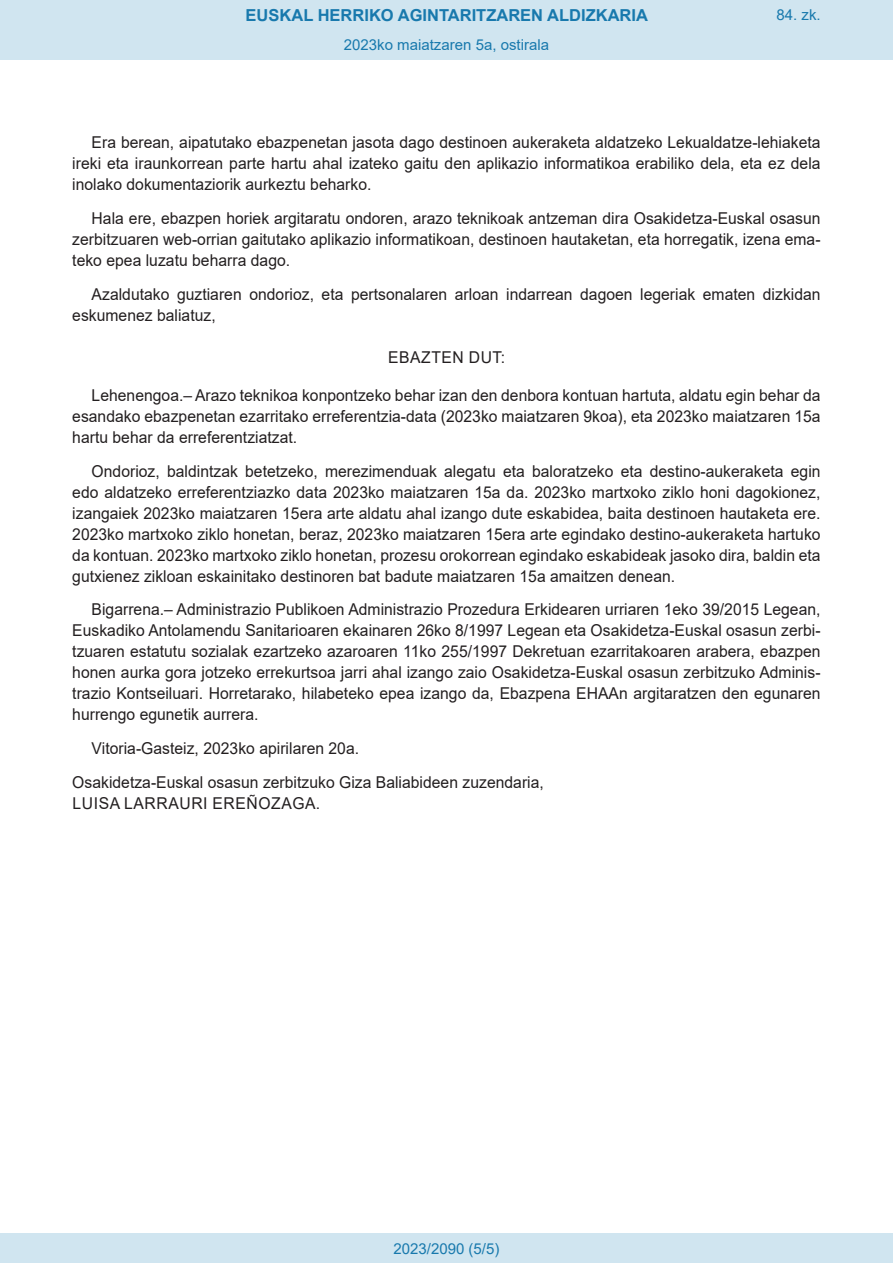
<style>
.page{position:relative;width:893px;height:1263px;background:#fff}
.page>*{position:absolute;margin:0;border:0;box-sizing:border-box;transform-origin:0 0}
.t1{font:700 16.5px "Arial";color:#1879ad}
.BOPVDetalle{font:16.35px/21px "Arial";color:#231f20;text-align:justify;scale:.96 1}
.BOPVFirmaPuesto{font:16.35px "Arial";color:#231f20;scale:.96 1}
.BOPVFirmaLugFec{font:16.35px "Arial";color:#231f20;scale:.96 1}
.BOPVFirmaNombre{font:16.35px "Arial";letter-spacing:.035em;color:#231f20;scale:.96 1}
.BOPVClave{font:16.35px "Arial";letter-spacing:.035em;color:#231f20;scale:.96 1}
.Paginacion_Centro{font:15px "Arial";color:#1879ad}
</style>
<div class="page">
<div style="left:0;top:0;width:893px;height:60px;background:#d0e5f0"></div>
<div style="left:0;top:1233px;width:893px;height:30px;background:#d0e5f0"></div>
<p class="t1" style="left:246px;top:3px;width:404px">EUSKAL HERRIKO AGINTARITZAREN ALDIZKARIA</p>
<p class="Paginacion_Centro" style="left:344px;top:35px;width:207px">2023ko maiatzaren 5a, ostirala</p>
<p class="Paginacion_Centro" style="left:776px;top:5px;width:46px">84. zk.</p>
<p class="BOPVDetalle" style="left:72px;top:132px;width:781px;text-indent:19px">Era berean, aipatutako ebazpenetan jasota dago destinoen aukeraketa aldatzeko Lekualdatze-lehiaketa ireki eta iraunkorrean parte hartu ahal izateko gaitu den aplikazio informatikoa erabiliko dela, eta ez dela inolako dokumentaziorik aurkeztu beharko.</p>
<p class="BOPVDetalle" style="left:72px;top:207px;width:781px;text-indent:19px">Hala ere, ebazpen horiek argitaratu ondoren, arazo teknikoak antzeman dira Osakidetza-Euskal osasun zerbitzuaren web-orrian gaitutako aplikazio informatikoan, destinoen hautaketan, eta horregatik, izena ema&shy;teko epea luzatu beharra dago.</p>
<p class="BOPVDetalle" style="left:72px;top:283px;width:781px;text-indent:19px">Azaldutako guztiaren ondorioz, eta pertsonalaren arloan indarrean dagoen legeriak ematen dizkidan eskumenez baliatuz,</p>
<p class="BOPVClave" style="left:388px;top:346px;width:123px">EBAZTEN DUT:</p>
<p class="BOPVDetalle" style="left:72px;top:385px;width:781px;text-indent:19px">Lehenengoa.– Arazo teknikoa konpontzeko behar izan den denbora kontuan hartuta, aldatu egin behar da esandako ebazpenetan ezarritako erreferentzia-data (2023ko maiatzaren 9koa), eta 2023ko maiatzaren 15a hartu behar da erreferentziatzat.</p>
<p class="BOPVDetalle" style="left:72px;top:460px;width:781px;text-indent:19px">Ondorioz, baldintzak betetzeko, merezimenduak alegatu eta baloratzeko eta destino-aukeraketa egin edo aldatzeko erreferentziazko data 2023ko maiatzaren 15a da. 2023ko martxoko ziklo honi dagokionez, izangaiek 2023ko maiatzaren 15era arte aldatu ahal izango dute eskabidea, baita destinoen hautaketa ere.<br>2023ko martxoko ziklo honetan, beraz, 2023ko maiatzaren 15era arte egindako destino-aukeraketa hartuko da kontuan. 2023ko martxoko ziklo honetan, prozesu orokorrean egindako eskabideak jasoko dira, baldin eta gutxienez zikloan eskainitako destinoren bat badute maiatzaren 15a amaitzen denean.</p>
<p class="BOPVDetalle" style="left:72px;top:599px;width:781px;text-indent:19px">Bigarrena.– Administrazio Publikoen Administrazio Prozedura Erkidearen urriaren 1eko 39/2015 Legean, Euskadiko Antolamendu Sanitarioaren ekainaren 26ko 8/1997 Legean eta Osakidetza-Euskal osasun zerbi&shy;tzuaren estatutu sozialak ezartzeko azaroaren 11ko 255/1997 Dekretuan ezarritakoaren arabera, ebazpen honen aurka gora jotzeko errekurtsoa jarri ahal izango zaio Osakidetza-Euskal osasun zerbitzuko Adminis&shy;trazio Kontseiluari. Horretarako, hilabeteko epea izango da, Ebazpena EHAAn argitaratzen den egunaren hurrengo egunetik aurrera.</p>
<p class="BOPVFirmaLugFec" style="left:92px;top:737px;width:280px">Vitoria-Gasteiz, 2023ko apirilaren 20a.</p>
<p class="BOPVFirmaPuesto" style="left:72px;top:771px;width:493px">Osakidetza-Euskal osasun zerbitzuko Giza Baliabideen zuzendaria,</p>
<p class="BOPVFirmaNombre" style="left:73px;top:792px;width:260px">LUISA LARRAURI EREÑOZAGA.</p>
<p class="Paginacion_Centro" style="left:393px;top:1238px;width:107px">2023/2090 (5/5)</p>
</div>
